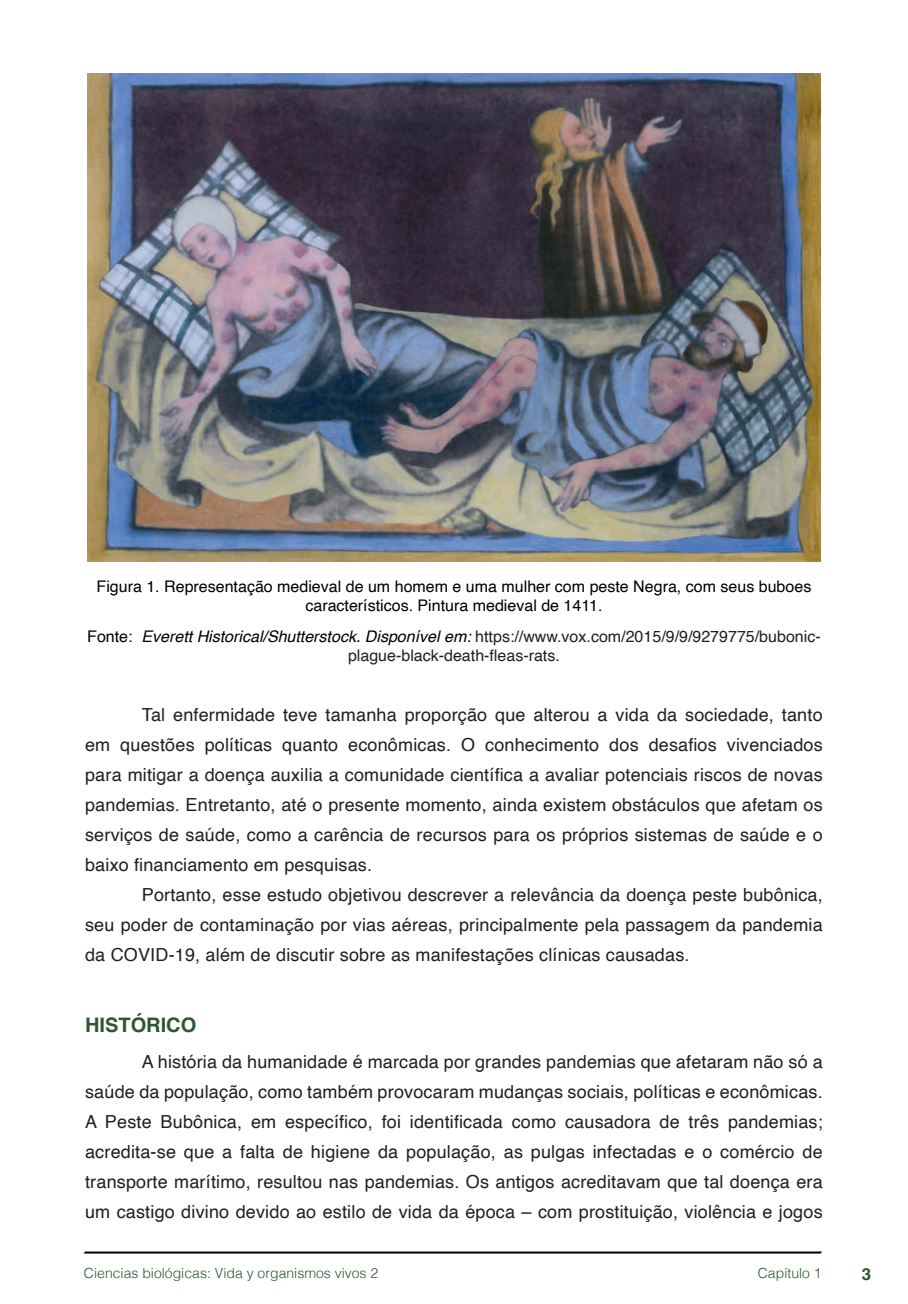
<style>
.page{position:relative;width:908px;height:1304px;background:#fff}
.page>*{position:absolute;margin:0;border:0;box-sizing:border-box;transform-origin:0 0}
.t1{font:700 20px "Helvetica";color:#2d5730}
.t2{font:18px/30px "Helvetica";letter-spacing:.01em;color:#231f20;text-align:justify}
.t3{font:700 16.8px "Helvetica";color:#2d5730}
.t4{font:16px/19.2px "Helvetica";color:#231f20;text-align:center}
.t5{font:16px/19.2px "Helvetica";color:#000;text-align:center}
.t6{font:300 14px "Helvetica";color:#2d5730}
.s1{color:#000}
.s2{font-style:italic;color:#000}
</style>
<div class="page">
<svg style="left:84px;top:1251px;width:737px;height:3px;background:#515151"></svg>
<img style="left:88px;top:74px;width:731px;height:488px">
<p class="t5" style="left:96px;top:577px;width:716px">Figura 1. Representação medieval de um homem e uma mulher com peste Negra, com seus buboes característicos. Pintura medieval de 1411.</p>
<p class="t4" style="left:87px;top:627px;width:734px"><span class="s1">Fonte:</span> <span class="s2">Everett Historical/Shutterstock. Disponível em:</span> https://www.vox.com/2015/9/9/9279775/bubonic&shy;plague-black-death-fleas-rats<span class="s1">.</span></p>
<p class="t2" style="left:85px;top:700px;width:738px;text-indent:57px">Tal enfermidade teve tamanha proporção que alterou a vida da sociedade, tanto em questões políticas quanto econômicas. O conhecimento dos desafios vivenciados para mitigar a doença auxilia a comunidade científica a avaliar potenciais riscos de novas pandemias. Entretanto, até o presente momento, ainda existem obstáculos que afetam os serviços de saúde, como a carência de recursos para os próprios sistemas de saúde e o baixo financiamento em pesquisas.</p>
<p class="t2" style="left:85px;top:880px;width:738px;text-indent:57px">Portanto, esse estudo objetivou descrever a relevância da doença peste bubônica, seu poder de contaminação por vias aéreas, principalmente pela passagem da pandemia da COVID-19, além de discutir sobre as manifestações clínicas causadas.</p>
<p class="t1" style="left:85px;top:1013px;width:113px">HISTÓRICO</p>
<p class="t2" style="left:85px;top:1047px;width:738px;text-indent:57px">A história da humanidade é marcada por grandes pandemias que afetaram não só a saúde da população, como também provocaram mudanças sociais, políticas e econômicas.<br>A Peste Bubônica, em específico, foi identificada como causadora de três pandemias; acredita-se que a falta de higiene da população, as pulgas infectadas e o comércio de transporte marítimo, resultou nas pandemias. Os antigos acreditavam que tal doença era um castigo divino devido ao estilo de vida da época – com prostituição, violência e jogos</p>
<p class="t6" style="left:84px;top:1261px;width:296px">Ciencias biológicas: Vida y organismos vivos 2</p>
<p class="t6" style="left:757px;top:1261px;width:65px">Capítulo 1</p>
<p class="t3" style="left:861px;top:1264px;width:11px">3</p>
</div>
